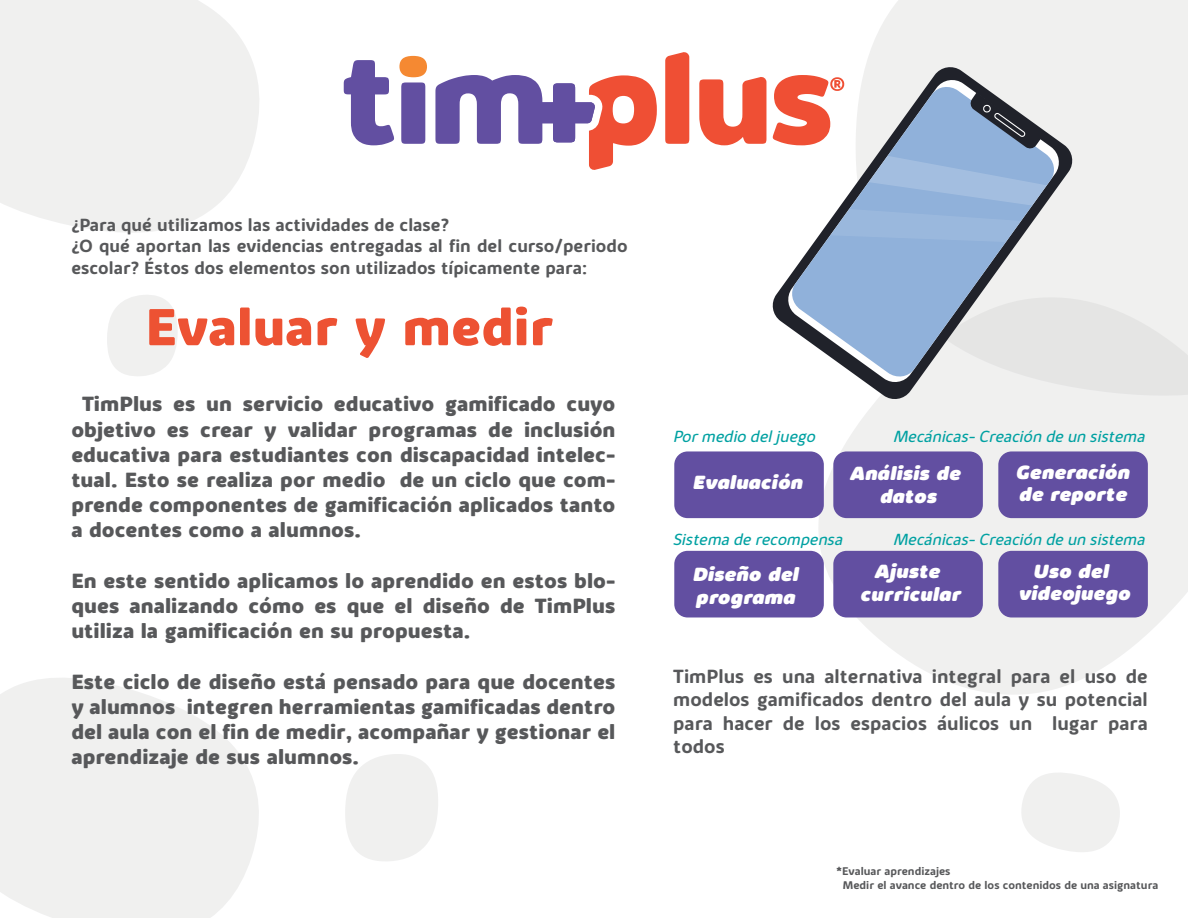
<style>
.page{position:relative;width:1188px;height:918px;background:#fff}
.page>*{position:absolute;margin:0;border:0;box-sizing:border-box;transform-origin:0 0}
.t1{font:800 53.1px "Kabrio Alternate";color:#ed5233}
.t2{font:800 21px/25.2px "Kabrio Alternate";color:#57585a;text-align:justify}
.t3{font:700 19.5px/23.4px "Kabrio Alternate";color:#57585a;text-align:justify}
.t4{font:italic 800 19.5px/22.5px "Kabrio Abarth";color:#fff;text-align:center}
.t5{font:700 18px/21.6px "Kabrio Alternate";color:#57585a}
.t6{font:italic 16.5px "Kabrio Alternate";color:#00a1a2}
.t7{font:700 11.4px/13.6px "Kabrio Alternate";color:#57585a}
</style>
<div class="page">
<svg style="left:0;top:0;width:259px;height:233px;fill:#f0f0ef"></svg>
<svg style="left:1021px;top:773px;width:99px;height:79px"></svg>
<svg style="left:0;top:678px;width:259px;height:240px;fill:#f0f0ef"></svg>
<div style="left:866px;top:0;width:322px;height:297px;background:#f0f0ef"></div>
<svg style="left:107px;top:295px;width:71px;height:81px"></svg>
<svg style="left:345px;top:754px;width:93px;height:107px"></svg>
<svg style="left:818px;top:297px;width:370px;height:398px;fill:#f0f0ef"></svg>
<svg style="left:665px;top:52px;width:24px;height:92px;background:#ef553b"></svg>
<svg style="left:699px;top:77px;width:67px;height:68px"></svg>
<svg style="left:344px;top:56px;width:83px;height:89px"></svg>
<svg style="left:435px;top:75px;width:222px;height:95px"></svg>
<div style="left:674px;top:451px;width:150px;height:67px;background:#624fa1;border-radius:13px"></div>
<div style="left:674px;top:551px;width:150px;height:66px;background:#624fa1;border-radius:13px"></div>
<div style="left:833px;top:451px;width:150px;height:67px;background:#624fa1;border-radius:13px"></div>
<div style="left:833px;top:551px;width:150px;height:66px;background:#624fa1;border-radius:13px"></div>
<div style="left:998px;top:451px;width:150px;height:67px;background:#624fa1;border-radius:13px"></div>
<div style="left:998px;top:551px;width:150px;height:66px;background:#624fa1;border-radius:13px"></div>
<svg style="left:772px;top:65px;width:303px;height:337px"></svg>
<svg style="left:786px;top:77px;width:275px;height:308px"></svg>
<svg style="left:790px;top:85px;width:267px;height:294px"></svg>
<svg style="left:970px;top:92px;width:71px;height:57px"></svg>
<svg style="left:830px;top:156px;width:217px;height:86px;background:#9ab3d2"></svg>
<p class="t5" style="left:71px;top:214px;width:558px">¿Para qué utilizamos las actividades de clase?<br>¿O qué aportan las evidencias entregadas al fin del curso/periodo escolar? Éstos dos elementos son utilizados típicamente para:</p>
<h1 class="t1" style="left:145px;top:293px;width:410px">Evaluar y medir</h1>
<p class="t2" style="left:71px;top:393px;width:546px;text-indent:11px">TimPlus es un servicio educativo gamificado cuyo objetivo es crear y validar programas de inclusión educativa para estudiantes con discapacidad intelec&shy;tual. Esto se realiza por medio de un ciclo que com&shy;prende componentes de gamificación aplicados tanto a docentes como a alumnos.</p>
<p class="t2" style="left:71px;top:569px;width:546px">En este sentido aplicamos lo aprendido en estos blo&shy;ques analizando cómo es que el diseño de TimPlus utiliza la gamificación en su propuesta.</p>
<p class="t2" style="left:71px;top:670px;width:546px">Este ciclo de diseño está pensado para que docentes y alumnos integren herramientas gamificadas dentro del aula con el fin de medir, acompañar y gestionar el aprendizaje de sus alumnos.</p>
<p class="t6" style="left:673px;top:427px;width:144px">Por medio del juego</p>
<p class="t6" style="left:893px;top:427px;width:253px">Mecánicas- Creación de un sistema</p>
<p class="t4" style="left:692px;top:473px;width:112px">Evaluación</p>
<p class="t4" style="left:849px;top:464px;width:113px">Análisis de datos</p>
<p class="t4" style="left:1015px;top:462px;width:116px;text-align:left">Generación de reporte</p>
<p class="t6" style="left:673px;top:530px;width:171px">Sistema de recompensa</p>
<p class="t6" style="left:893px;top:530px;width:253px">Mecánicas- Creación de un sistema</p>
<p class="t4" style="left:692px;top:565px;width:108px;text-align:left">Diseño del programa</p>
<p class="t4" style="left:860px;top:562px;width:102px">Ajuste curricular</p>
<p class="t4" style="left:1018px;top:561px;width:113px">Uso del videojuego</p>
<p class="t3" style="left:673px;top:665px;width:476px">TimPlus es una alternativa integral para el uso de modelos gamificados dentro del aula y su potencial para hacer de los espacios áulicos un lugar para todos</p>
<p class="t7" style="left:843px;top:865px;width:317px;text-indent:-6px">*Evaluar aprendizajes<br>Medir el avance dentro de los contenidos de una asignatura</p>
</div>
